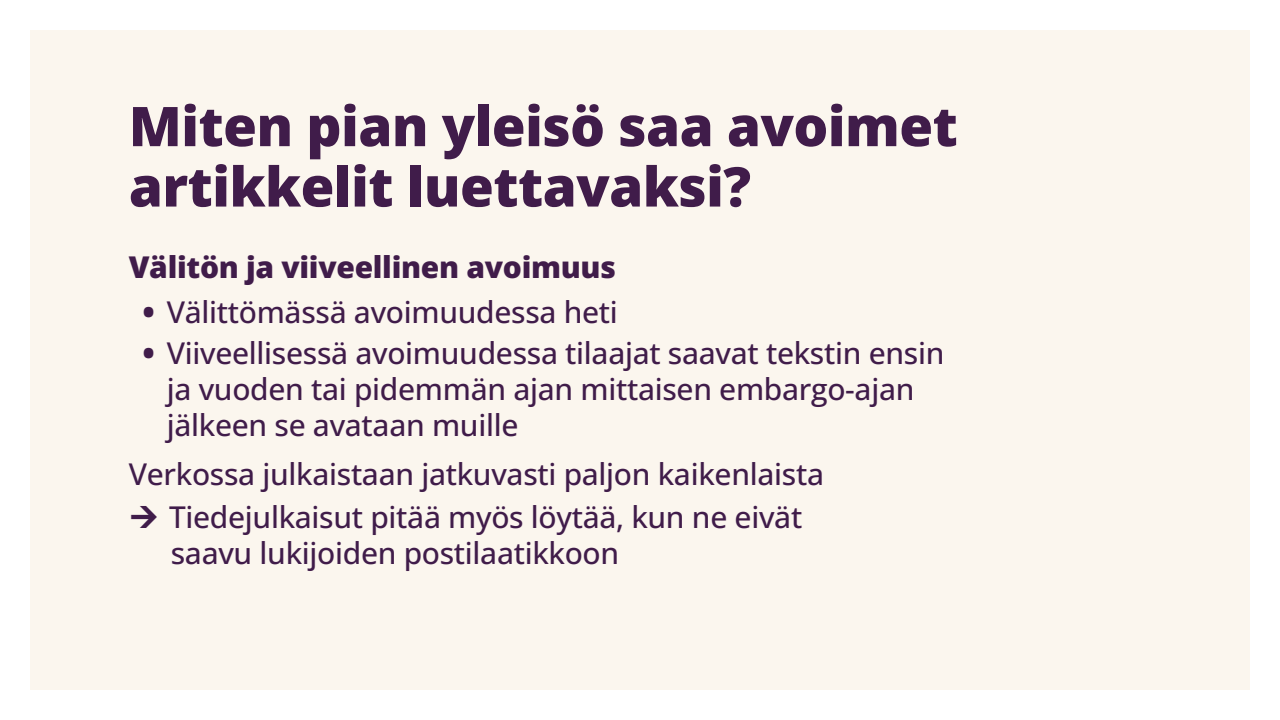
<style>
.page{position:relative;width:1280px;height:720px;background:#fff}
.page>*{position:absolute;margin:0;border:0;box-sizing:border-box;transform-origin:0 0}
.Otsikko_2{font:800 54.8px/60.4px "Open Sans";letter-spacing:-.01em;color:#401c4a}
.t1{font:500 30px/36px "Open Sans";letter-spacing:-.01em;color:#401c4a}
.t2{font:800 30px "Open Sans";letter-spacing:-.01em;color:#401c4a}
.s1{font-weight:800}
</style>
<div class="page">
<div style="left:30px;top:30px;width:1220px;height:660px;background:#fbf6ee"></div>
<h2 class="Otsikko_2" style="left:129px;top:95px;width:831px">Miten pian yleisö saa avoimet artikkelit luettavaksi?</h2>
<p class="t2" style="left:129px;top:247px;width:489px">Välitön ja viiveellinen avoimuus</p>
<p class="t1" style="left:143px;top:294px;width:477px"><span class="s1">•</span> Välittömässä avoimuudessa heti</p>
<p class="t1" style="left:167px;top:334px;width:779px;text-indent:-24px"><span class="s1">•</span> Viiveellisessä avoimuudessa tilaajat saavat tekstin ensin ja vuoden tai pidemmän ajan mittaisen embargo-ajan jälkeen se avataan muille</p>
<p class="t1" style="left:169px;top:452px;width:656px;line-height:43.2px;text-indent:-40px">Verkossa julkaistaan jatkuvasti paljon kaikenlaista<br>Tiedejulkaisut pitää myös löytää, kun ne eivät</p>
<p class="t1" style="left:171px;top:535px;width:450px">saavu lukijoiden postilaatikkoon</p>
</div>
